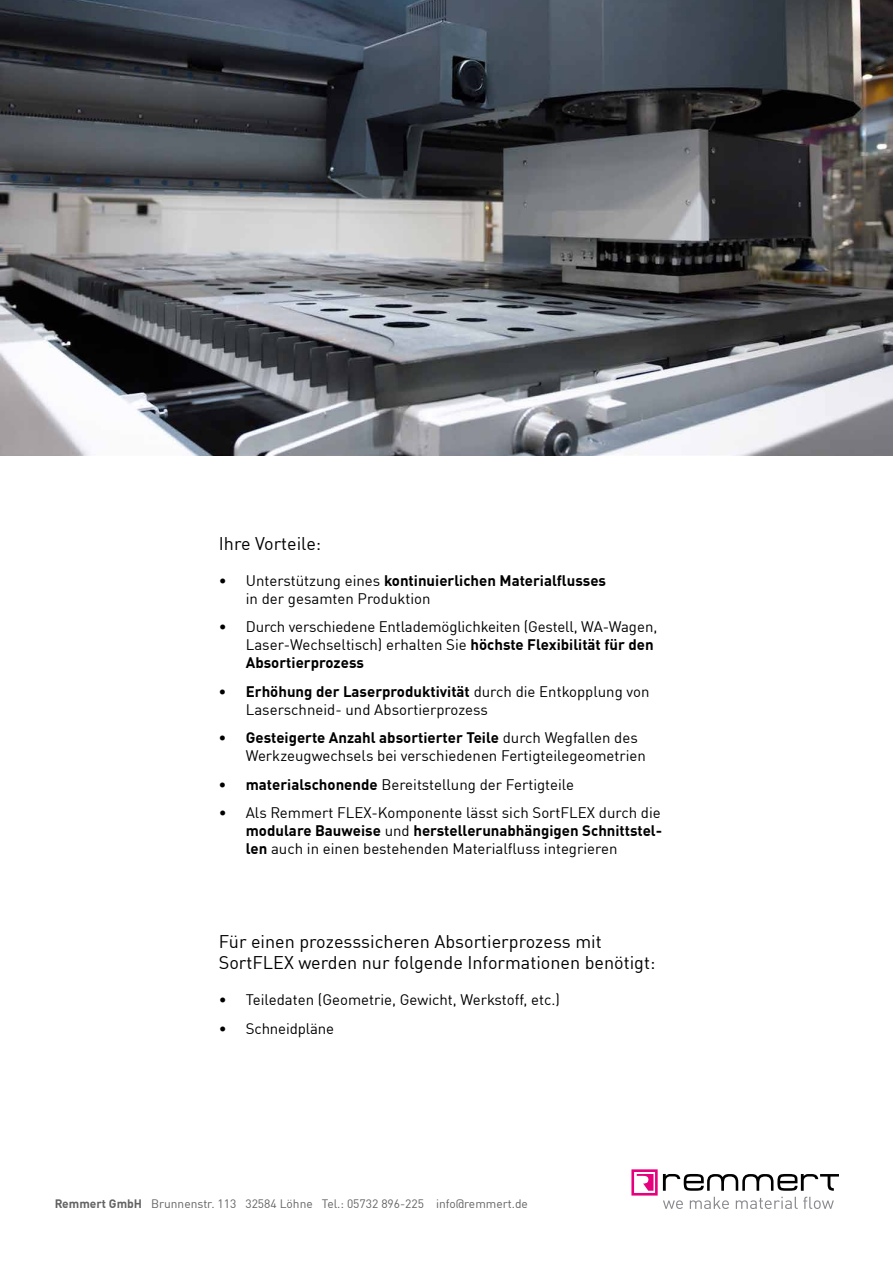
<style>
.page{position:relative;width:893px;height:1263px;background:#fff}
.page>*{position:absolute;margin:0;border:0;box-sizing:border-box;transform-origin:0 0}
.t1{font:18px/21.6px "DIN Offc";color:#000}
.t2{font:15px/18px "DIN Offc";color:#000}
.t3{font:12px "DIN Offc";color:#646363}
.s1{font-weight:700}
</style>
<div class="page">
<svg style="left:631px;top:1169px;width:208px;height:40px"></svg>
<img style="left:0;top:0;width:893px;height:456px">
<p class="t1" style="left:219px;top:532px;width:104px">Ihre Vorteile:</p>
<p class="t2" style="left:246px;top:571px;width:362px;text-indent:-27px">• Unterstützung eines <span class="s1">kontinuierlichen Materialflusses </span>in der gesamten Produktion</p>
<p class="t2" style="left:246px;top:617px;width:413px;text-indent:-27px">• Durch verschiedene Entlademöglichkeiten (Gestell, WA-Wagen,<br>Laser-Wechseltisch) erhalten Sie <span class="s1">höchste Flexibilität für den<br>Absortierprozess</span></p>
<p class="t2" style="left:246px;top:682px;width:405px;text-indent:-27px"><span class="s1">• Erhöhung der Laserproduktivität</span> durch die Entkopplung von<br>Laserschneid- und Absortierprozess</p>
<p class="t2" style="left:246px;top:728px;width:402px;text-indent:-27px"><span class="s1">• Gesteigerte Anzahl absortierter Teile</span> durch Wegfallen des<br>Werkzeugwechsels bei verschiedenen Fertigteilegeometrien</p>
<p class="t2" style="left:219px;top:775px;width:357px"><span class="s1">• materialschonende</span> Bereitstellung der Fertigteile</p>
<p class="t2" style="left:246px;top:803px;width:418px;text-align:justify;text-indent:-27px">• Als Remmert FLEX-Komponente lässt sich SortFLEX durch die <span class="s1">modulare Bauweise</span> und <span class="s1">herstellerunabhängigen Schnittstel&shy;len</span> auch in einen bestehenden Materialfluss integrieren</p>
<p class="t1" style="left:219px;top:930px;width:438px">Für einen prozesssicheren Absortierprozess mit<br>SortFLEX werden nur folgende Informationen benötigt:</p>
<p class="t2" style="left:219px;top:991px;width:343px">• Teiledaten (Geometrie, Gewicht, Werkstoff, etc.)</p>
<p class="t2" style="left:219px;top:1019px;width:117px">• Schneidpläne</p>
<p class="t3" style="left:55px;top:1196px;width:475px"><span class="s1">Remmert GmbH</span> Brunnenstr. 113 32584 Löhne Tel.: 05732 896-225 info@remmert.de</p>
</div>
